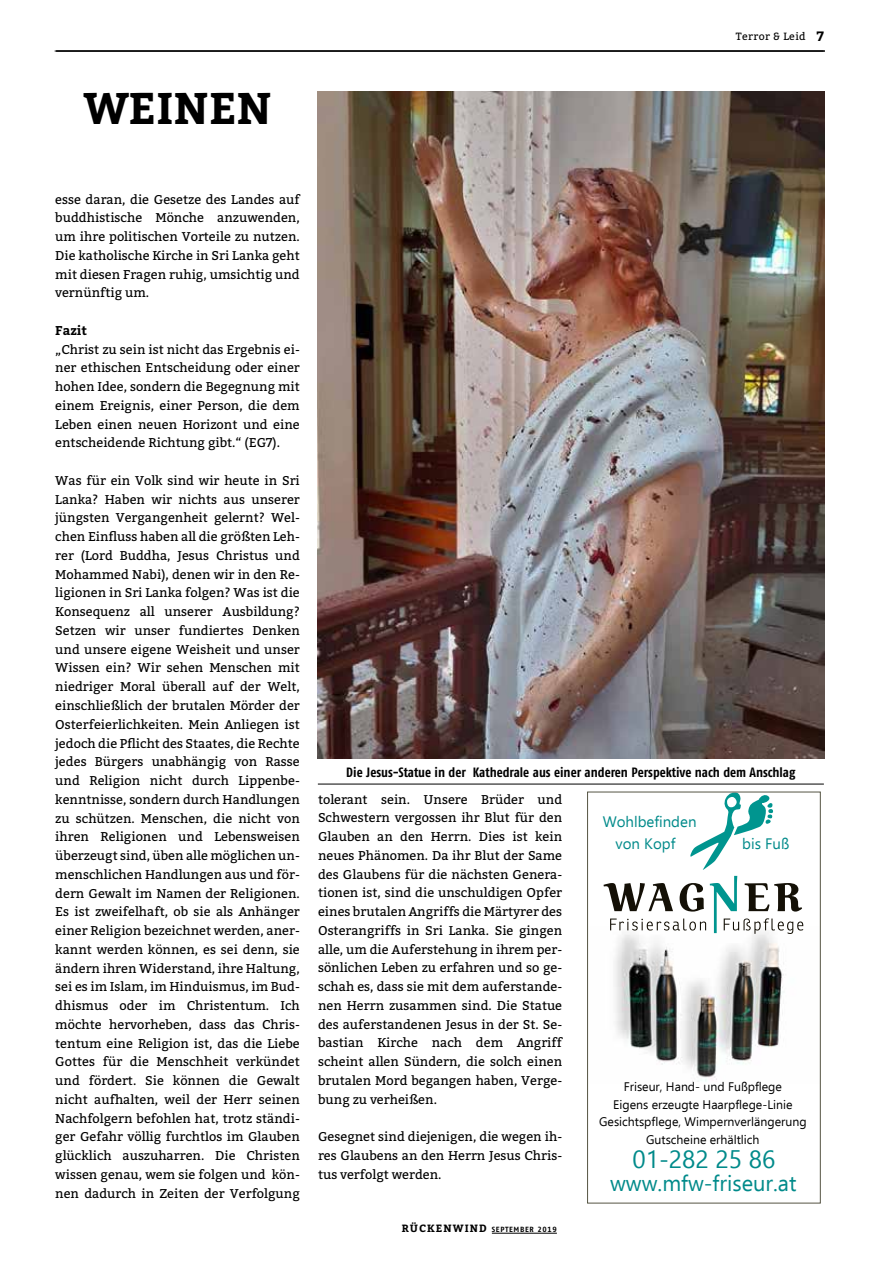
<style>
.page{position:relative;width:893px;height:1263px;background:#fff}
.page>*{position:absolute;margin:0;border:0;box-sizing:border-box;transform-origin:0 0}
.t1{font:700 44.25px "Bitter";letter-spacing:.01em;color:#000}
.t2{font:24.75px "Ebrima";color:#008a8a}
.t3{font:22.05px "Ebrima";color:#008a8a}
.t4{font:15.15px "Ebrima";color:#008a8a}
.t5{font:700 13.5px "Fago Co";color:#000}
.t6{font:700 13.5px "Bitter";color:#000}
.t7{font:12.75px/18.8px "Bitter";color:#000;text-align:justify}
.t8{font:700 12.75px "Bitter";color:#000}
.t9{font:12.45px/17.7px "Ebrima";color:#000;text-align:center}
.t10{font:10.5px "Bitter";letter-spacing:.035em;color:#000}
.t11{font:7.5px "Fago No Bold TF";letter-spacing:.09em;color:#000}
.s1{font-family:"Bitter";font-weight:700;font-size:10.5px}
</style>
<div class="page">
<hr style="left:55px;top:51px;width:768px;height:1px;background:#000">
<hr style="left:492px;top:1233px;width:65px;height:1px;background:#000">
<hr style="left:56px;top:51px;width:769px;height:1px;background:#000">
<img style="left:318px;top:91px;width:507px;height:667px">
<hr style="left:318px;top:784px;width:506px;height:1px;background:#000">
<img style="left:614px;top:926px;width:190px;height:156px">
<svg style="left:690px;top:794px;width:83px;height:76px"></svg>
<svg style="left:603px;top:876px;width:200px;height:58px"></svg>
<div style="left:587px;top:792px;width:234px;height:411px;border:1px solid #555443"></div>
<h1 class="t1" style="left:83px;top:74px;width:190px">WEINEN</h1>
<p class="t10" style="left:736px;top:28px;width:71px">Terror &amp; Leid</p>
<p class="t6" style="left:817px;top:26px;width:9px">7</p>
<p class="t7" style="left:55px;top:189px;width:246px">esse daran, die Gesetze des Landes auf buddhistische Mönche anzuwenden, um ihre politischen Vorteile zu nutzen.<br>Die katholische Kirche in Sri Lanka geht mit diesen Fragen ruhig, umsichtig und vernünftig um.</p>
<p class="t8" style="left:55px;top:320px;width:33px">Fazit</p>
<p class="t7" style="left:55px;top:339px;width:246px">„Christ zu sein ist nicht das Ergebnis ei&shy;ner ethischen Entscheidung oder einer hohen Idee, sondern die Begegnung mit einem Ereignis, einer Person, die dem Leben einen neuen Horizont und eine entscheidende Richtung gibt.“ (EG7).</p>
<p class="t7" style="left:55px;top:471px;width:246px">Was für ein Volk sind wir heute in Sri Lanka? Haben wir nichts aus unserer jüngsten Vergangenheit gelernt? Wel&shy;chen Einfluss haben all die größten Leh&shy;rer (Lord Buddha, Jesus Christus und Mohammed Nabi), denen wir in den Re&shy;ligionen in Sri Lanka folgen? Was ist die Konsequenz all unserer Ausbildung?<br>Setzen wir unser fundiertes Denken und unsere eigene Weisheit und unser Wissen ein? Wir sehen Menschen mit niedriger Moral überall auf der Welt, einschließlich der brutalen Mörder der Osterfeierlichkeiten. Mein Anliegen ist jedoch die Pflicht des Staates, die Rechte jedes Bürgers unabhängig von Rasse und Religion nicht durch Lippenbe&shy;kenntnisse, sondern durch Handlungen zu schützen. Menschen, die nicht von ihren Religionen und Lebensweisen überzeugt sind, üben alle möglichen un&shy;menschlichen Handlungen aus und för&shy;dern Gewalt im Namen der Religionen.<br>Es ist zweifelhaft, ob sie als Anhänger einer Religion bezeichnet werden, aner&shy;kannt werden können, es sei denn, sie ändern ihren Widerstand, ihre Haltung, sei es im Islam, im Hinduismus, im Bud&shy;dhismus oder im Christentum. Ich möchte hervorheben, dass das Chris&shy;tentum eine Religion ist, das die Liebe Gottes für die Menschheit verkündet und fördert. Sie können die Gewalt nicht aufhalten, weil der Herr seinen Nachfolgern befohlen hat, trotz ständi&shy;ger Gefahr völlig furchtlos im Glauben glücklich auszuharren. Die Christen wissen genau, wem sie folgen und kön&shy;nen dadurch in Zeiten der Verfolgung</p>
<p class="t5" style="left:346px;top:764px;width:451px">Die Jesus-Statue in der Kathedrale aus einer anderen Perspektive nach dem Anschlag</p>
<p class="t4" style="left:603px;top:811px;width:95px">Wohlbefinden</p>
<p class="t7" style="left:318px;top:789px;width:246px">tolerant sein. Unsere Brüder und Schwestern vergossen ihr Blut für den Glauben an den Herrn. Dies ist kein neues Phänomen. Da ihr Blut der Same des Glaubens für die nächsten Genera&shy;tionen ist, sind die unschuldigen Opfer eines brutalen Angriffs die Märtyrer des Osterangriffs in Sri Lanka. Sie gingen alle, um die Auferstehung in ihrem per&shy;sönlichen Leben zu erfahren und so ge&shy;schah es, dass sie mit dem auferstande&shy;nen Herrn zusammen sind. Die Statue des auferstandenen Jesus in der St. Se&shy;bastian Kirche nach dem Angriff scheint allen Sündern, die solch einen brutalen Mord begangen haben, Verge&shy;bung zu verheißen.</p>
<p class="t7" style="left:318px;top:1127px;width:246px">Gesegnet sind diejenigen, die wegen ih&shy;res Glaubens an den Herrn Jesus Chris&shy;tus verfolgt werden.</p>
<p class="t4" style="left:616px;top:833px;width:61px">von Kopf</p>
<p class="t4" style="left:742px;top:832px;width:49px">bis Fuß</p>
<p class="t9" style="left:599px;top:1078px;width:209px">Friseur, Hand- und Fußpflege<br>Eigens erzeugte Haarpflege-Linie<br>Gesichtspflege, Wimpernverlängerung<br>Gutscheine erhältlich</p>
<h3 class="t3" style="left:610px;top:1168px;width:188px">www.mfw-friseur.at</h3>
<h2 class="t2" style="left:632px;top:1142px;width:144px">01-282 25 86</h2>
<p class="t11" style="left:402px;top:1225px;width:157px"><span class="s1">RÜCKENWIND</span> SEPTEMBER 2019</p>
</div>
